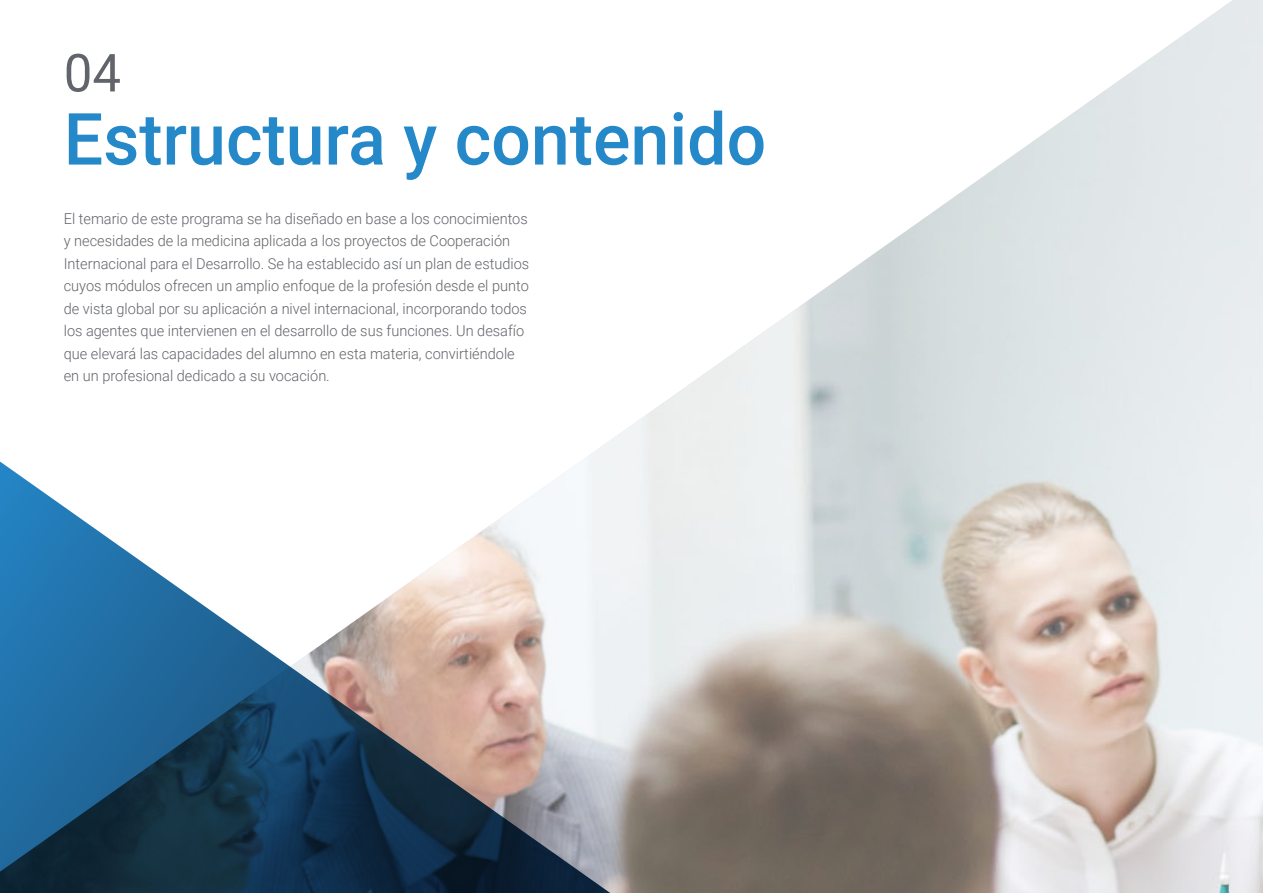
<style>
.page{position:relative;width:1263px;height:893px;background:#fff}
.page>*{position:absolute;margin:0;border:0;box-sizing:border-box;transform-origin:0 0}
.t1{font:500 72px "Roboto";color:#2488c9}
.t2{font:52.5px "Roboto";color:#61646a}
.t3{font:300 15px/22.5px "Roboto";color:#61646a}
</style>
<div class="page">
<img style="left:603px;top:0;width:660px;height:893px">
<svg style="left:0;top:446px;width:640px;height:447px"></svg>
<h2 class="t2" style="left:64px;top:36px;width:59px">04</h2>
<h1 class="t1" style="left:64px;top:89px;width:704px">Estructura y contenido</h1>
<p class="t3" style="left:64px;top:207px;width:467px">El temario de este programa se ha diseñado en base a los conocimientos y necesidades de la medicina aplicada a los proyectos de Cooperación Internacional para el Desarrollo. Se ha establecido así un plan de estudios cuyos módulos ofrecen un amplio enfoque de la profesión desde el punto de vista global por su aplicación a nivel internacional, incorporando todos los agentes que intervienen en el desarrollo de sus funciones. Un desafío que elevará las capacidades del alumno en esta materia, convirtiéndole en un profesional dedicado a su vocación.</p>
</div>
